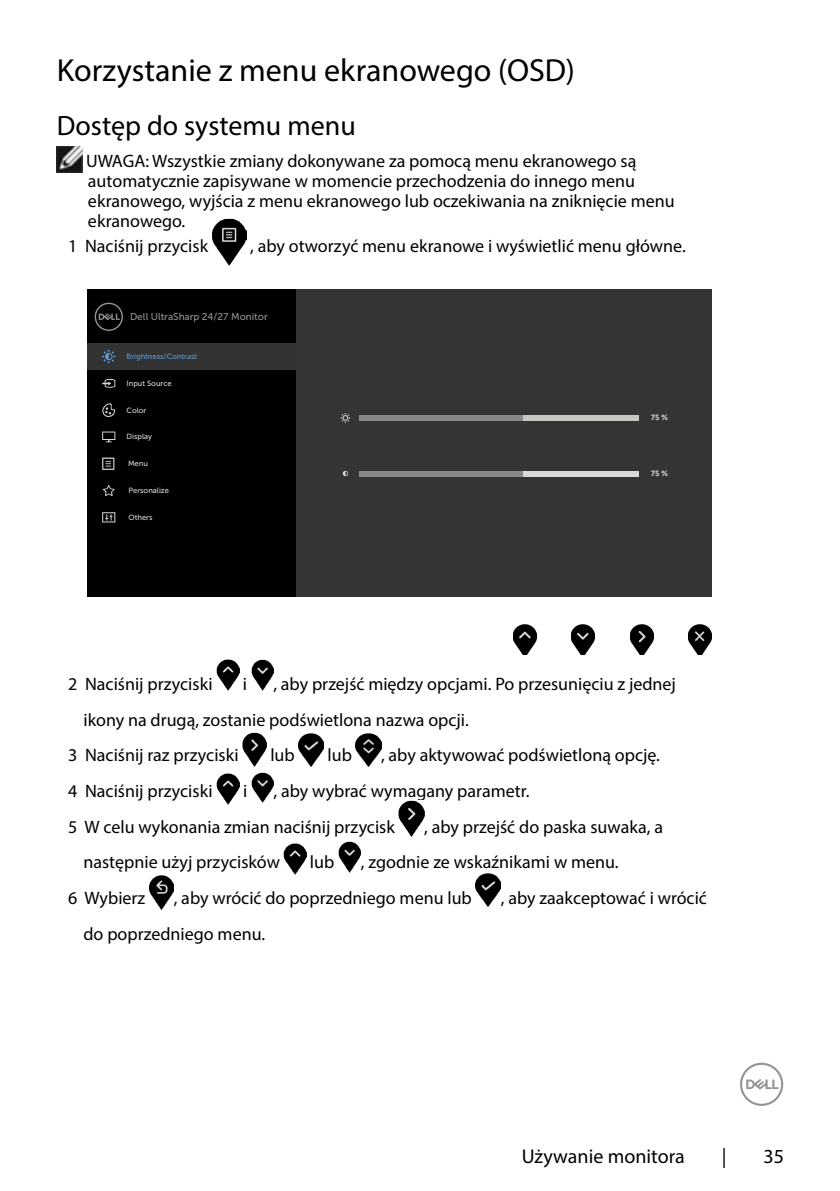
<style>
.page{position:relative;width:840px;height:1191px;background:#fff}
.page>*{position:absolute;margin:0;border:0;box-sizing:border-box;transform-origin:0 0}
.Head2{font:32px "Myriad Pro";color:#000}
.Head3{font:28px "Myriad Pro";color:#000}
.t1{font:20px "Myriad Pro";color:#000}
.Note{font:18px/20px "Myriad Pro";color:#000}
.t2{font:9.8px "Museo Sans For Dell 500";color:#939393}
.t3{font:700 8.6px "Calibri";color:#d9d9d9}
.t4{font:7.6px "Museo Sans For Dell 500";color:#d9d9d9}
.t5{font:7.6px "Museo Sans For Dell 500";color:#5b9bd5}
</style>
<div class="page">
<svg style="left:740px;top:1062px;width:42px;height:44px"></svg>
<img style="left:57px;top:147px;width:25px;height:25px">
<img style="left:212px;top:218px;width:34px;height:47px">
<div style="left:87px;top:289px;width:624px;height:309px;background:#343435"></div>
<div style="left:87px;top:289px;width:208px;height:309px;background:#000"></div>
<svg style="left:95px;top:303px;width:28px;height:28px"></svg>
<div style="left:359px;top:415px;width:279px;height:5px;background:#c6c6c2"></div>
<div style="left:359px;top:415px;width:163px;height:5px;background:#888"></div>
<div style="left:359px;top:471px;width:279px;height:5px;background:#d9d9d9"></div>
<div style="left:359px;top:471px;width:163px;height:5px;background:#888"></div>
<div style="left:87px;top:343px;width:208px;height:27px;background:#333"></div>
<img style="left:513px;top:625px;width:23px;height:30px">
<img style="left:571px;top:625px;width:23px;height:30px">
<img style="left:630px;top:625px;width:22px;height:30px">
<img style="left:688px;top:625px;width:23px;height:30px">
<svg style="left:342px;top:471px;width:6px;height:5px"></svg>
<svg style="left:102px;top:350px;width:13px;height:13px"></svg>
<svg style="left:102px;top:379px;width:13px;height:9px"></svg>
<svg style="left:102px;top:403px;width:13px;height:14px"></svg>
<svg style="left:102px;top:431px;width:13px;height:11px"></svg>
<svg style="left:102px;top:457px;width:12px;height:13px"></svg>
<svg style="left:103px;top:485px;width:12px;height:11px"></svg>
<svg style="left:102px;top:512px;width:13px;height:10px"></svg>
<svg style="left:340px;top:413px;width:10px;height:10px"></svg>
<img style="left:216px;top:659px;width:23px;height:31px">
<img style="left:251px;top:659px;width:22px;height:31px">
<img style="left:242px;top:733px;width:24px;height:33px">
<img style="left:298px;top:734px;width:25px;height:32px">
<img style="left:356px;top:734px;width:25px;height:32px">
<img style="left:216px;top:773px;width:23px;height:31px">
<img style="left:251px;top:772px;width:22px;height:30px">
<img style="left:398px;top:801px;width:26px;height:35px">
<img style="left:283px;top:844px;width:23px;height:30px">
<img style="left:338px;top:841px;width:23px;height:31px">
<img style="left:149px;top:875px;width:25px;height:34px">
<img style="left:475px;top:873px;width:25px;height:33px">
<p class="Head2" style="left:57px;top:50px;width:519px">Korzystanie z menu ekranowego (OSD)</p>
<p class="Head3" style="left:57px;top:109px;width:300px">Dostęp do systemu menu</p>
<p class="Note" style="left:86px;top:150px;width:589px">UWAGA: Wszystkie zmiany dokonywane za pomocą menu ekranowego są automatycznie zapisywane w momencie przechodzenia do innego menu ekranowego, wyjścia z menu ekranowego lub oczekiwania na zniknięcie menu ekranowego.</p>
<p class="Note" style="left:68px;top:236px;width:141px">1 Naciśnij przycisk</p>
<p class="Note" style="left:250px;top:236px;width:437px">, aby otworzyć menu ekranowe i wyświetlić menu główne.</p>
<p class="t2" style="left:130px;top:311px;width:139px">Dell UltraSharp 24/27 Monitor</p>
<p class="t5" style="left:126px;top:352px;width:72px">Brightness/Contrast</p>
<p class="t4" style="left:126px;top:379px;width:47px">Input Source</p>
<p class="t4" style="left:126px;top:406px;width:21px">Color</p>
<p class="t4" style="left:126px;top:432px;width:27px">Display</p>
<p class="t4" style="left:128px;top:459px;width:21px">Menu</p>
<p class="t4" style="left:128px;top:486px;width:42px">Personalize</p>
<p class="t4" style="left:128px;top:513px;width:26px">Others</p>
<p class="t3" style="left:650px;top:412px;width:18px">75 %</p>
<p class="t3" style="left:650px;top:467px;width:18px">75 %</p>
<p class="Note" style="left:68px;top:673px;width:146px">2 Naciśnij przyciski</p>
<p class="Note" style="left:243px;top:673px;width:6px">i</p>
<p class="Note" style="left:273px;top:673px;width:404px">, aby przejść między opcjami. Po przesunięciu z jednej</p>
<p class="Note" style="left:83px;top:709px;width:386px">ikony na drugą, zostanie podświetlona nazwa opcji.</p>
<p class="Note" style="left:68px;top:745px;width:172px">3 Naciśnij raz przyciski</p>
<p class="Note" style="left:270px;top:745px;width:26px">lub</p>
<p class="Note" style="left:327px;top:745px;width:26px">lub</p>
<p class="Note" style="left:381px;top:745px;width:280px">, aby aktywować podświetloną opcję.</p>
<p class="Note" style="left:68px;top:780px;width:146px">4 Naciśnij przyciski</p>
<p class="Note" style="left:243px;top:780px;width:6px">i</p>
<p class="Note" style="left:273px;top:780px;width:257px">, aby wybrać wymagany parametr.</p>
<p class="Note" style="left:68px;top:816px;width:328px">5 W celu wykonania zmian naciśnij przycisk</p>
<p class="Note" style="left:424px;top:816px;width:240px">, aby przejść do paska suwaka, a</p>
<p class="Note" style="left:83px;top:852px;width:198px">następnie użyj przycisków</p>
<p class="Note" style="left:310px;top:852px;width:26px">lub</p>
<p class="Note" style="left:361px;top:852px;width:259px">, zgodnie ze wskaźnikami w menu.</p>
<p class="Note" style="left:68px;top:887px;width:79px">6 Wybierz</p>
<p class="Note" style="left:174px;top:887px;width:299px">, aby wrócić do poprzedniego menu lub</p>
<p class="Note" style="left:500px;top:887px;width:207px">, aby zaakceptować i wrócić</p>
<p class="Note" style="left:83px;top:923px;width:183px">do poprzedniego menu.</p>
<p class="t1" style="left:521px;top:1143px;width:164px">Używanie monitora</p>
<p class="t1" style="left:721px;top:1143px;width:6px">|</p>
<p class="t1" style="left:763px;top:1143px;width:22px">35</p>
</div>
